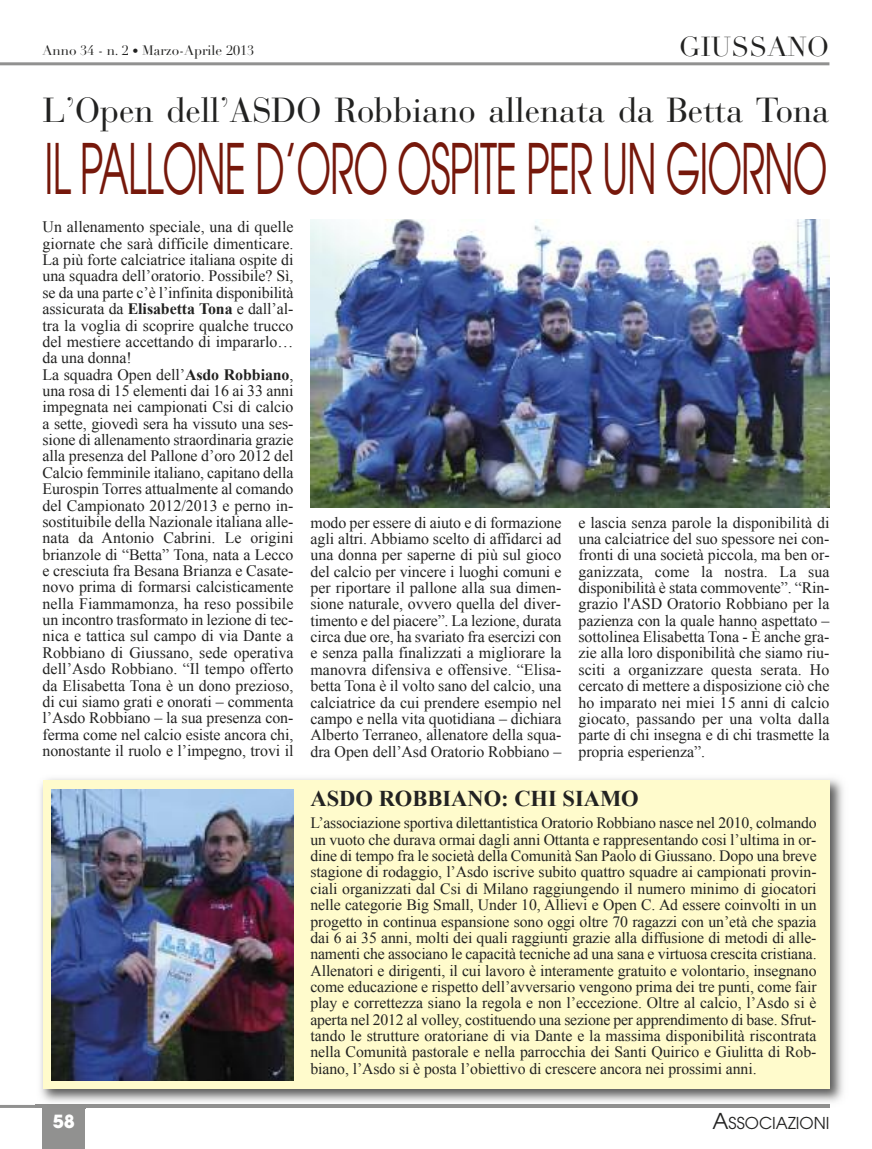
<style>
.page{position:relative;width:872px;height:1149px;background:#fff}
.page>*{position:absolute;margin:0;border:0;box-sizing:border-box;transform-origin:0 0}
.t1{font:69px "Avant Garde";letter-spacing:-.03em;color:#76180b;scale:.58 1}
.t2{font:34.5px "Bauer Bodoni";color:#222221}
.t3{font:27px "Didot LH";color:#222221}
.t4{font:700 22.5px "Times New Roman";color:#222221}
.t5{font:700 18px "Avant Garde";color:#fff}
.t6{font:16.35px "Avant Garde";color:#222221}
.t7{font:15.9px/16.4px "Times New Roman";letter-spacing:-.005em;color:#222221;text-align:justify}
.t8{font:15.75px/16.4px "Times New Roman";letter-spacing:-.005em;color:#222221;text-align:justify}
.t9{font:13.5px "Didot LH";color:#222221}
.s1{font-size:12px}
.s2{font-weight:700}
.s3{font-size:21.75px}
</style>
<div class="page">
<div style="left:43px;top:1106px;width:42px;height:42px;background:#919190"></div>
<hr style="left:0;top:1104px;width:829px;height:3px;background:#919190">
<hr style="left:0;top:62px;width:829px;height:3px;background:#919190">
<img style="left:310px;top:219px;width:519px;height:288px">
<img style="left:40px;top:778px;width:803px;height:329px">
<img style="left:40px;top:1104px;width:789px;height:3px">
<div style="left:43px;top:780px;width:786px;height:308px;background:#fffbcc"></div>
<img style="left:52px;top:789px;width:241px;height:290px">
<p class="t9" style="left:43px;top:45px;width:213px">Anno 34 - n. 2 <span class="s1">•</span> Marzo-Aprile 2013</p>
<h3 class="t3" style="left:679px;top:37px;width:152px">GIUSSANO</h3>
<h2 class="t2" style="left:43px;top:97px;width:788px">L’Open dell’ASDO Robbiano allenata da Betta Tona</h2>
<h1 class="t1" style="left:44px;top:143px;width:1351px">IL PALLONE D’ORO OSPITE PER UN GIORNO</h1>
<p class="t7" style="left:43px;top:219px;width:252px;text-align:left">Un allenamento speciale, una di quelle giornate che sarà difficile dimenticare.<br>La più forte calciatrice italiana ospite di una squadra dell’oratorio. Possibile? Sì, se da una parte c’è l’infinita disponibilità assicurata da <span class="s2">Elisabetta Tona</span> e dall’al&shy;tra la voglia di scoprire qualche trucco del mestiere accettando di impararlo… da una donna!<br>La squadra Open dell’<span class="s2">Asdo Robbiano</span>, una rosa di 15 elementi dai 16 ai 33 anni impegnata nei campionati Csi di calcio a sette, giovedì sera ha vissuto una ses&shy;sione di allenamento straordinaria grazie alla presenza del Pallone d’oro 2012 del Calcio femminile italiano, capitano della Eurospin Torres attualmente al comando del Campionato 2012/2013 e perno in&shy;sostituibile della Nazionale italiana alle&shy;nata da Antonio Cabrini. Le origini brianzole di “Betta” Tona, nata a Lecco e cresciuta fra Besana Brianza e Casate&shy;novo prima di formarsi calcisticamente nella Fiammamonza, ha reso possibile un incontro trasformato in lezione di tec&shy;nica e tattica sul campo di via Dante a Robbiano di Giussano, sede operativa dell’Asdo Robbiano. “Il tempo offerto da Elisabetta Tona è un dono prezioso, di cui siamo grati e onorati – commenta l’Asdo Robbiano – la sua presenza con&shy;ferma come nel calcio esiste ancora chi, nonostante il ruolo e l’impegno, trovi il</p>
<p class="t7" style="left:310px;top:514px;width:252px">modo per essere di aiuto e di formazione agli altri. Abbiamo scelto di affidarci ad una donna per saperne di più sul gioco del calcio per vincere i luoghi comuni e per riportare il pallone alla sua dimen&shy;sione naturale, ovvero quella del diver&shy;timento e del piacere”. La lezione, durata circa due ore, ha svariato fra esercizi con e senza palla finalizzati a migliorare la manovra difensiva e offensive. “Elisa&shy;betta Tona è il volto sano del calcio, una calciatrice da cui prendere esempio nel campo e nella vita quotidiana – dichiara Alberto Terraneo, allenatore della squa&shy;dra Open dell’Asd Oratorio Robbiano –</p>
<p class="t7" style="left:578px;top:514px;width:253px">e lascia senza parole la disponibilità di una calciatrice del suo spessore nei con&shy;fronti di una società piccola, ma ben or&shy;ganizzata, come la nostra. La sua disponibilità è stata commovente”. “Rin&shy;grazio l'ASD Oratorio Robbiano per la pazienza con la quale hanno aspettato – sottolinea Elisabetta Tona - È anche gra&shy;zie alla loro disponibilità che siamo riu&shy;sciti a organizzare questa serata. Ho cercato di mettere a disposizione ciò che ho imparato nei miei 15 anni di calcio giocato, passando per una volta dalla parte di chi insegna e di chi trasmette la propria esperienza”.</p>
<h3 class="t4" style="left:310px;top:785px;width:330px">ASDO ROBBIANO: CHI SIAMO</h3>
<p class="t8" style="left:310px;top:814px;width:508px">L’associazione sportiva dilettantistica Oratorio Robbiano nasce nel 2010, colmando un vuoto che durava ormai dagli anni Ottanta e rappresentando cosi l’ultima in or&shy;dine di tempo fra le società della Comunità San Paolo di Giussano. Dopo una breve stagione di rodaggio, l’Asdo iscrive subito quattro squadre ai campionati provin&shy;ciali organizzati dal Csi di Milano raggiungendo il numero minimo di giocatori nelle categorie Big Small, Under 10, Allievi e Open C. Ad essere coinvolti in un progetto in continua espansione sono oggi oltre 70 ragazzi con un’età che spazia dai 6 ai 35 anni, molti dei quali raggiunti grazie alla diffusione di metodi di alle&shy;namenti che associano le capacità tecniche ad una sana e virtuosa crescita cristiana.<br>Allenatori e dirigenti, il cui lavoro è interamente gratuito e volontario, insegnano come educazione e rispetto dell’avversario vengono prima dei tre punti, come fair play e correttezza siano la regola e non l’eccezione. Oltre al calcio, l’Asdo si è aperta nel 2012 al volley, costituendo una sezione per apprendimento di base. Sfrut&shy;tando le strutture oratoriane di via Dante e la massima disponibilità riscontrata nella Comunità pastorale e nella parrocchia dei Santi Quirico e Giulitta di Rob&shy;biano, l’Asdo si è posta l’obiettivo di crescere ancora nei prossimi anni.</p>
<p class="t5" style="left:53px;top:1114px;width:24px">58</p>
<p class="t6" style="left:712px;top:1116px;width:118px"><span class="s3">A</span>SSOCIAZIONI</p>
</div>
